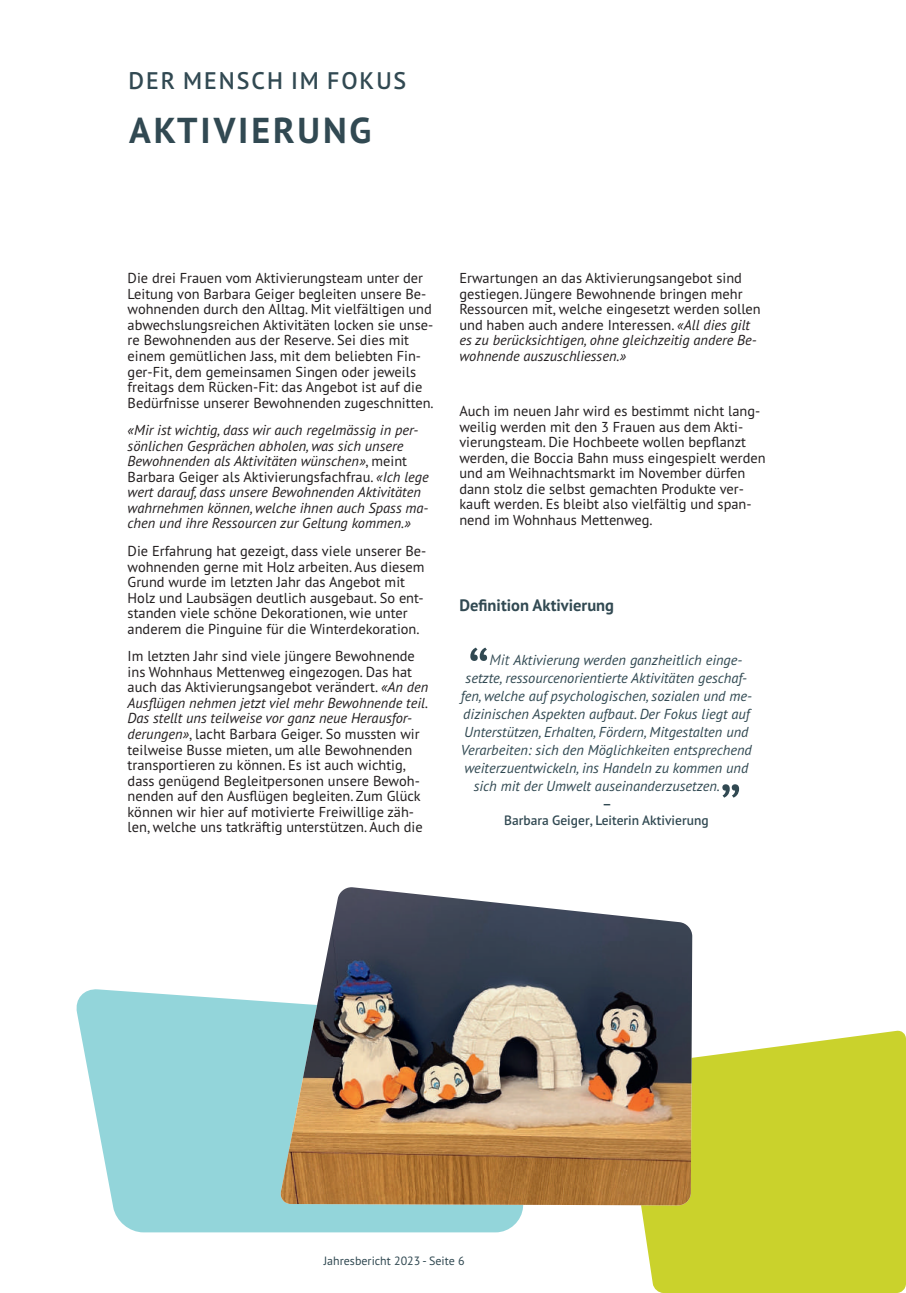
<style>
.page{position:relative;width:906px;height:1293px;background:#fff}
.page>*{position:absolute;margin:0;border:0;box-sizing:border-box;transform-origin:0 0}
.t1{font:700 36px "PT Sans Pro";letter-spacing:.08em;color:#314952}
.t2{font:600 24px "PT Sans Pro";letter-spacing:.08em;color:#314952}
.t3{font:700 16.5px "PT Sans Pro";color:#314952}
.t4{font:600 15px "PT Sans Pro";color:#314952}
.t5{font:14.4px/15.6px "PT Sans Pro";color:#231f20}
.t6{font:italic 14.4px "PT Sans Pro";color:#314952}
.t7{font:italic 14.4px/15.6px "PT Sans Pro";color:#231f20}
.t8{font:600 13.5px "PT Sans Pro";color:#314952}
.t9{font:12px "PT Sans Pro";color:#314952}
.s1{font-style:normal}
.s2{font-style:italic}
.s3{font-weight:300;font-size:15px}
</style>
<div class="page">
<svg style="left:621px;top:1030px;width:285px;height:263px;background:#ced63e"></svg>
<svg style="left:76px;top:989px;width:448px;height:243px;background:#9fd9de"></svg>
<svg style="left:470px;top:647px;width:17px;height:14px"></svg>
<svg style="left:722px;top:784px;width:17px;height:13px"></svg>
<img style="left:280px;top:887px;width:412px;height:318px">
<h2 class="t2" style="left:129px;top:65px;width:279px">DER MENSCH IM FOKUS</h2>
<h1 class="t1" style="left:129px;top:107px;width:244px">AKTIVIERUNG</h1>
<p class="t5" style="left:128px;top:270px;width:308px">Die drei Frauen vom Aktivierungsteam unter der Leitung von Barbara Geiger begleiten unsere Be&shy;wohnenden durch den Alltag. Mit vielfältigen und abwechslungsreichen Aktivitäten locken sie unse&shy;re Bewohnenden aus der Reserve. Sei dies mit einem gemütlichen Jass, mit dem beliebten Fin&shy;ger-Fit, dem gemeinsamen Singen oder jeweils freitags dem Rücken-Fit: das Angebot ist auf die Bedürfnisse unserer Bewohnenden zugeschnitten.</p>
<p class="t7" style="left:128px;top:422px;width:303px">«Mir ist wichtig, dass wir auch regelmässig in per&shy;sönlichen Gesprächen abholen, was sich unsere Bewohnenden als Aktivitäten wünschen»<span class="s1">, meint Barbara Geiger als Aktivierungsfachfrau.</span> «Ich lege wert darauf, dass unsere Bewohnenden Aktivitäten wahrnehmen können, welche ihnen auch Spass ma&shy;chen und ihre Ressourcen zur Geltung kommen.»</p>
<p class="t5" style="left:128px;top:543px;width:300px">Die Erfahrung hat gezeigt, dass viele unserer Be&shy;wohnenden gerne mit Holz arbeiten. Aus diesem Grund wurde im letzten Jahr das Angebot mit Holz und Laubsägen deutlich ausgebaut. So ent&shy;standen viele schöne Dekorationen, wie unter anderem die Pinguine für die Winterdekoration.</p>
<p class="t5" style="left:128px;top:648px;width:302px">Im letzten Jahr sind viele jüngere Bewohnende ins Wohnhaus Mettenweg eingezogen. Das hat auch das Aktivierungsangebot verändert. <span class="s2">«An den Ausflügen nehmen jetzt viel mehr Bewohnende teil.<br>Das stellt uns teilweise vor ganz neue Herausfor&shy;derungen»</span>, lacht Barbara Geiger. So mussten wir teilweise Busse mieten, um alle Bewohnenden transportieren zu können. Es ist auch wichtig, dass genügend Begleitpersonen unsere Bewoh&shy;nenden auf den Ausflügen begleiten. Zum Glück können wir hier auf motivierte Freiwillige zäh&shy;len, welche uns tatkräftig unterstützen. Auch die</p>
<p class="t5" style="left:459px;top:270px;width:303px">Erwartungen an das Aktivierungsangebot sind gestiegen. Jüngere Bewohnende bringen mehr Ressourcen mit, welche eingesetzt werden sollen und haben auch andere Interessen. <span class="s2">«All dies gilt es zu berücksichtigen, ohne gleichzeitig andere Be&shy;wohnende auszuschliessen.»</span></p>
<p class="t5" style="left:459px;top:403px;width:308px">Auch im neuen Jahr wird es bestimmt nicht lang&shy;weilig werden mit den 3 Frauen aus dem Akti&shy;vierungsteam. Die Hochbeete wollen bepflanzt werden, die Boccia Bahn muss eingespielt werden und am Weihnachtsmarkt im November dürfen dann stolz die selbst gemachten Produkte ver&shy;kauft werden. Es bleibt also vielfältig und span&shy;nend im Wohnhaus Mettenweg.</p>
<p class="t3" style="left:459px;top:594px;width:156px">Definition Aktivierung</p>
<p class="t6" style="left:489px;top:651px;width:254px"><span class="s3">Mit</span> Aktivierung werden ganzheitlich einge-</p>
<p class="t6" style="left:465px;top:669px;width:283px">setzte, ressourcenorientierte Aktivitäten geschaf-</p>
<p class="t6" style="left:461px;top:687px;width:293px">fen, welche auf psychologischen, sozialen und me-</p>
<p class="t6" style="left:463px;top:705px;width:288px">dizinischen Aspekten aufbaut. Der Fokus liegt auf</p>
<p class="t6" style="left:464px;top:723px;width:286px">Unterstützen, Erhalten, Fördern, Mitgestalten und</p>
<p class="t6" style="left:461px;top:741px;width:292px">Verarbeiten: sich den Möglichkeiten entsprechend</p>
<p class="t6" style="left:464px;top:759px;width:285px">weiterzuentwickeln, ins Handeln zu kommen und</p>
<p class="t6" style="left:474px;top:777px;width:248px">sich mit der Umwelt auseinanderzusetzen.</p>
<p class="t4" style="left:602px;top:794px;width:11px">–</p>
<p class="t8" style="left:504px;top:812px;width:206px">Barbara Geiger, Leiterin Aktivierung</p>
<p class="t9" style="left:324px;top:1253px;width:142px">Jahresbericht 2023 - Seite 6</p>
</div>
